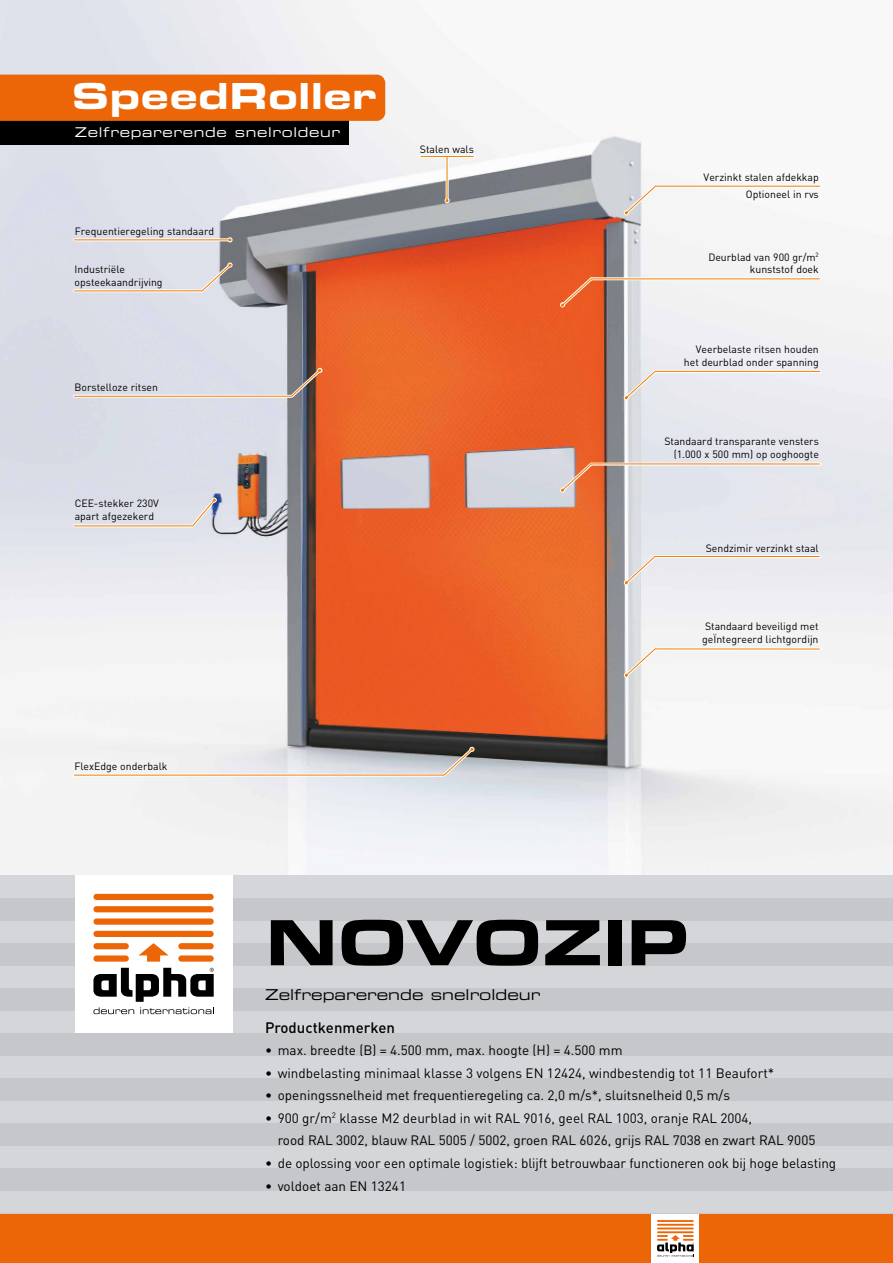
<style>
.page{position:relative;width:893px;height:1263px;background:#fff}
.page>*{position:absolute;margin:0;border:0;box-sizing:border-box;transform-origin:0 0}
.t1{font:900 67.5px "Eurostile Ext";letter-spacing:-.025em;color:#000}
.t2{font:900 39px "Eurostile Ext";color:#fff}
.t3{font:15px "Eurostile LT Std Ex 2";color:#000}
.t4{font:500 15px "DIN";color:#000}
.t5{font:13.5px/22.5px "DIN";color:#000}
.t6{font:13.5px "Eurostile LT Std Ex 2";letter-spacing:.05em;color:#fff}
.t7{font:10.5px/12.6px "DIN";color:#000;text-align:right}
</style>
<div class="page">
<img style="left:0;top:0;width:893px;height:875px">
<hr style="left:656px;top:185px;width:164px;height:3px;background:#fff">
<hr style="left:74px;top:524px;width:118px;height:3px;background:#fff">
<svg style="left:188px;top:496px;width:30px;height:34px"></svg>
<hr style="left:74px;top:525px;width:118px;height:1px;background:#ef7d00">
<hr style="left:74px;top:238px;width:156px;height:3px;background:#fff">
<hr style="left:74px;top:289px;width:127px;height:3px;background:#fff">
<hr style="left:74px;top:395px;width:217px;height:3px;background:#fff">
<hr style="left:74px;top:239px;width:156px;height:1px;background:#ef7d00">
<svg style="left:227px;top:237px;width:6px;height:5px"></svg>
<svg style="left:198px;top:261px;width:36px;height:34px"></svg>
<hr style="left:74px;top:290px;width:128px;height:1px;background:#ef7d00">
<svg style="left:288px;top:366px;width:36px;height:34px"></svg>
<hr style="left:74px;top:396px;width:218px;height:1px;background:#ef7d00">
<svg style="left:74px;top:773px;width:366px;height:4px"></svg>
<svg style="left:440px;top:745px;width:36px;height:34px"></svg>
<hr style="left:74px;top:775px;width:370px;height:1px;background:#ef7d00">
<hr style="left:655px;top:370px;width:165px;height:3px;background:#fff">
<svg style="left:595px;top:462px;width:225px;height:4px"></svg>
<hr style="left:592px;top:277px;width:228px;height:3px;background:#fff">
<svg style="left:558px;top:460px;width:37px;height:34px"></svg>
<hr style="left:591px;top:463px;width:228px;height:1px;background:#ef7d00">
<hr style="left:655px;top:555px;width:165px;height:3px;background:#fff">
<svg style="left:622px;top:552px;width:37px;height:35px"></svg>
<hr style="left:655px;top:556px;width:164px;height:1px;background:#ef7d00">
<hr style="left:446px;top:156px;width:3px;height:44px;background:#fff">
<hr style="left:421px;top:155px;width:53px;height:3px;background:#fff">
<hr style="left:421px;top:156px;width:52px;height:1px;background:#ef7d00">
<hr style="left:447px;top:157px;width:1px;height:44px;background:#ef7d00">
<svg style="left:445px;top:198px;width:5px;height:5px"></svg>
<svg style="left:623px;top:182px;width:37px;height:35px"></svg>
<hr style="left:655px;top:186px;width:165px;height:1px;background:#ef7d00">
<svg style="left:622px;top:367px;width:37px;height:35px"></svg>
<hr style="left:655px;top:371px;width:165px;height:1px;background:#ef7d00">
<svg style="left:558px;top:275px;width:37px;height:34px"></svg>
<hr style="left:591px;top:278px;width:228px;height:1px;background:#ef7d00">
<svg style="left:659px;top:647px;width:161px;height:4px"></svg>
<svg style="left:622px;top:645px;width:37px;height:34px"></svg>
<hr style="left:655px;top:648px;width:164px;height:1px;background:#ef7d00">
<div style="left:0;top:875px;width:893px;height:388px;background:#d5d6d9"></div>
<div style="left:0;top:898px;width:893px;height:22px;background:#c6c7cb"></div>
<div style="left:0;top:943px;width:893px;height:22px;background:#c6c7cb"></div>
<div style="left:0;top:988px;width:893px;height:22px;background:#c6c7cb"></div>
<div style="left:0;top:1033px;width:893px;height:22px;background:#c6c7cb"></div>
<div style="left:0;top:1078px;width:893px;height:22px;background:#c6c7cb"></div>
<div style="left:0;top:1123px;width:893px;height:22px;background:#c6c7cb"></div>
<div style="left:0;top:1168px;width:893px;height:22px;background:#c6c7cb"></div>
<div style="left:0;top:1213px;width:893px;height:22px;background:#c6c7cb"></div>
<div style="left:0;top:1214px;width:893px;height:49px;background:#ec6608"></div>
<div style="left:651px;top:1214px;width:48px;height:49px;background:#fff"></div>
<hr style="left:657px;top:1220px;width:37px;height:2px;background:#ec6608">
<hr style="left:657px;top:1227px;width:37px;height:2px;background:#ec6608">
<hr style="left:657px;top:1224px;width:37px;height:2px;background:#ec6608">
<hr style="left:657px;top:1231px;width:37px;height:2px;background:#ec6608">
<svg style="left:657px;top:1235px;width:37px;height:22px"></svg>
<div style="left:75px;top:875px;width:157px;height:157px;background:#fff"></div>
<div style="left:93px;top:894px;width:121px;height:6px;background:#ec6608;border-radius:3px"></div>
<div style="left:93px;top:918px;width:121px;height:7px;background:#ec6608;border-radius:3px"></div>
<div style="left:93px;top:906px;width:121px;height:6px;background:#ec6608;border-radius:3px"></div>
<div style="left:93px;top:931px;width:121px;height:6px;background:#ec6608;border-radius:3px"></div>
<div style="left:93px;top:943px;width:36px;height:6px;background:#ec6608;border-radius:3px"></div>
<div style="left:93px;top:955px;width:36px;height:7px;background:#ec6608;border-radius:3px"></div>
<div style="left:178px;top:943px;width:36px;height:6px;background:#ec6608;border-radius:3px"></div>
<div style="left:178px;top:955px;width:36px;height:7px;background:#ec6608;border-radius:3px"></div>
<svg style="left:139px;top:943px;width:30px;height:19px"></svg>
<svg style="left:93px;top:968px;width:121px;height:46px"></svg>
<div style="left:0;top:120px;width:349px;height:24px;background:#000"></div>
<div style="left:0;top:75px;width:385px;height:46px;background:#ec6608"></div>
<h2 class="t2" style="left:71px;top:67px;width:307px">SpeedRoller</h2>
<p class="t6" style="left:75px;top:123px;width:267px">Zelfreparerende snelroldeur</p>
<p class="t7" style="left:75px;top:225px;width:141px">Frequentieregeling standaard</p>
<p class="t7" style="left:75px;top:263px;width:90px;text-align:left">Industriële opsteekaandrijving</p>
<p class="t7" style="left:75px;top:381px;width:85px">Borstelloze ritsen</p>
<p class="t7" style="left:75px;top:497px;width:86px;text-align:left">CEE-stekker 230V apart afgezekerd</p>
<p class="t7" style="left:420px;top:142px;width:56px">Stalen wals</p>
<p class="t7" style="left:74px;top:759px;width:95px">FlexEdge onderbalk</p>
<p class="t7" style="left:704px;top:169px;width:117px;line-height:16.5px">Verzinkt stalen afdekkap<br>Optioneel in rvs</p>
<p class="t7" style="left:708px;top:250px;width:112px">Deurblad van 900 gr/m<sup>2 </sup>kunststof doek</p>
<p class="t7" style="left:684px;top:343px;width:136px">Veerbelaste ritsen houden het deurblad onder spanning</p>
<p class="t7" style="left:664px;top:435px;width:156px">Standaard transparante vensters (1.000 x 500 mm) op ooghoogte</p>
<p class="t7" style="left:706px;top:541px;width:114px">Sendzimir verzinkt staal</p>
<p class="t7" style="left:702px;top:620px;width:118px;text-align:left">Standaard beveiligd met geÏntegreerd lichtgordijn</p>
<h1 class="t1" style="left:265px;top:892px;width:426px">NOVOZIP</h1>
<p class="t3" style="left:265px;top:985px;width:277px">Zelfreparerende snelroldeur</p>
<p class="t4" style="left:265px;top:1018px;width:132px">Productkenmerken</p>
<p class="t5" style="left:265px;top:1039px;width:359px">• max. breedte (B) = 4.500 mm, max. hoogte (H) = 4.500 mm</p>
<p class="t5" style="left:265px;top:1061px;width:511px">• windbelasting minimaal klasse 3 volgens EN 12424, windbestendig tot 11 Beaufort*</p>
<p class="t5" style="left:265px;top:1084px;width:467px">• openingssnelheid met frequentieregeling ca. 2,0 m/s*, sluitsnelheid 0,5 m/s</p>
<p class="t5" style="left:278px;top:1106px;width:539px;text-indent:-13px">• 900 gr/m<sup>2</sup> klasse M2 deurblad in wit RAL 9016, geel RAL 1003, oranje RAL 2004,<br>rood RAL 3002, blauw RAL 5005 / 5002, groen RAL 6026, grijs RAL 7038 en zwart RAL 9005</p>
<p class="t5" style="left:265px;top:1151px;width:573px">• de oplossing voor een optimale logistiek: blijft betrouwbaar functioneren ook bij hoge belasting</p>
<p class="t5" style="left:265px;top:1174px;width:143px">• voldoet aan EN 13241</p>
</div>
